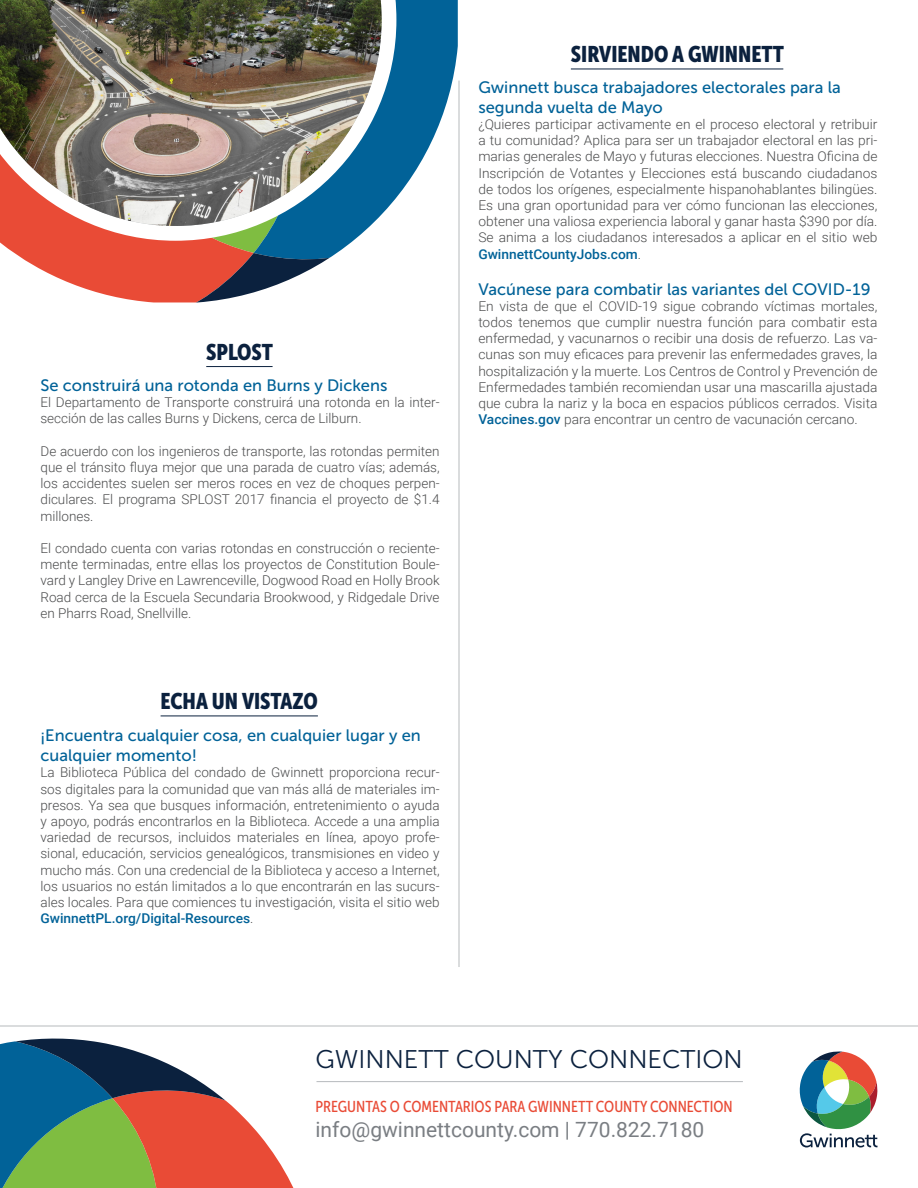
<style>
.page{position:relative;width:918px;height:1188px;background:#fff}
.page>*{position:absolute;margin:0;border:0;box-sizing:border-box;transform-origin:0 0}
.t1{font:25.5px "Museo Sans 300";color:#0b213e}
.t2{font:22.5px "Museo Sans Cond 900";color:#0b213e}
.t3{font:21px "Roboto";color:#7a7e83}
.t4{font:16.5px/19.8px "Museo Sans 500";color:#016298}
.t5{font:15.75px "Museo Sans Cond 500";color:#e94b36}
.t6{font:300 13.5px/16.2px "Roboto";color:#4b4c4d;text-align:justify}
.s1{font-weight:500;color:#016298}
</style>
<div class="page">
<svg style="left:254px;top:0;width:204px;height:244px;fill:#016298"></svg>
<svg style="left:0;top:241px;width:254px;height:61px;fill:#e94b36"></svg>
<svg style="left:145px;top:244px;width:204px;height:58px"></svg>
<svg style="left:0;top:0;width:396px;height:241px"></svg>
<img style="left:0;top:0;width:382px;height:226px">
<svg style="left:0;top:1038px;width:294px;height:150px"></svg>
<hr style="left:0;top:1026px;width:918px;height:1px;background:#b6babd">
<svg style="left:799px;top:1051px;width:79px;height:97px"></svg>
<hr style="left:206px;top:366px;width:67px;height:1px;background:#0b213e">
<hr style="left:161px;top:716px;width:157px;height:1px;background:#0b213e">
<hr style="left:459px;top:81px;width:1px;height:886px;background:#b6babd">
<hr style="left:316px;top:1081px;width:427px;height:1px;background:#b6babd">
<hr style="left:571px;top:69px;width:212px;height:1px;background:#0b213e">
<p class="t2" style="left:206px;top:339px;width:68px">SPLOST</p>
<p class="t4" style="left:40px;top:375px;width:348px">Se construirá una rotonda en Burns y Dickens</p>
<p class="t6" style="left:40px;top:394px;width:401px">El Departamento de Transporte construirá una rotonda en la inter&shy;sección de las calles Burns y Dickens, cerca de Lilburn.</p>
<p class="t6" style="left:40px;top:442px;width:401px">De acuerdo con los ingenieros de transporte, las rotondas permiten que el tránsito fluya mejor que una parada de cuatro vías; además, los accidentes suelen ser meros roces en vez de choques perpen&shy;diculares. El programa SPLOST 2017 financia el proyecto de $1.4 millones.</p>
<p class="t6" style="left:40px;top:540px;width:401px">El condado cuenta con varias rotondas en construcción o reciente&shy;mente terminadas, entre ellas los proyectos de Constitution Boule&shy;vard y Langley Drive en Lawrenceville, Dogwood Road en Holly Brook Road cerca de la Escuela Secundaria Brookwood, y Ridgedale Drive en Pharrs Road, Snellville.</p>
<p class="t2" style="left:161px;top:688px;width:159px">ECHA UN VISTAZO</p>
<p class="t4" style="left:40px;top:726px;width:382px">¡Encuentra cualquier cosa, en cualquier lugar y en cualquier momento!</p>
<p class="t6" style="left:40px;top:764px;width:401px">La Biblioteca Pública del condado de Gwinnett proporciona recur&shy;sos digitales para la comunidad que van más allá de materiales im&shy;presos. Ya sea que busques información, entretenimiento o ayuda y apoyo, podrás encontrarlos en la Biblioteca. Accede a una amplia variedad de recursos, incluidos materiales en línea, apoyo profe&shy;sional, educación, servicios genealógicos, transmisiones en video y mucho más. Con una credencial de la Biblioteca y acceso a Internet, los usuarios no están limitados a lo que encontrarán en las sucurs&shy;ales locales. Para que comiences tu investigación, visita el sitio web <span class="s1">GwinnettPL.org/Digital-Resources</span>.</p>
<p class="t2" style="left:571px;top:41px;width:215px">SIRVIENDO A GWINNETT</p>
<p class="t4" style="left:478px;top:77px;width:364px">Gwinnett busca trabajadores electorales para la segunda vuelta de Mayo</p>
<p class="t6" style="left:478px;top:116px;width:401px">¿Quieres participar activamente en el proceso electoral y retribuir a tu comunidad? Aplica para ser un trabajador electoral en las pri&shy;marias generales de Mayo y futuras elecciones. Nuestra Oficina de Inscripción de Votantes y Elecciones está buscando ciudadanos de todos los orígenes, especialmente hispanohablantes bilingües.<br>Es una gran oportunidad para ver cómo funcionan las elecciones, obtener una valiosa experiencia laboral y ganar hasta $390 por día.<br>Se anima a los ciudadanos interesados a aplicar en el sitio web <span class="s1">GwinnettCountyJobs.com</span>.</p>
<p class="t4" style="left:478px;top:279px;width:394px">Vacúnese para combatir las variantes del COVID-19</p>
<p class="t6" style="left:478px;top:297px;width:401px">En vista de que el COVID-19 sigue cobrando víctimas mortales, todos tenemos que cumplir nuestra función para combatir esta enfermedad, y vacunarnos o recibir una dosis de refuerzo. Las va&shy;cunas son muy eficaces para prevenir las enfermedades graves, la hospitalización y la muerte. Los Centros de Control y Prevención de Enfermedades también recomiendan usar una mascarilla ajustada que cubra la nariz y la boca en espacios públicos cerrados. Visita <span class="s1">Vaccines.gov</span> para encontrar un centro de vacunación cercano.</p>
<p class="t1" style="left:316px;top:1045px;width:429px">GWINNETT COUNTY CONNECTION</p>
<p class="t5" style="left:316px;top:1098px;width:419px">PREGUNTAS O COMENTARIOS PARA GWINNETT COUNTY CONNECTION</p>
<p class="t3" style="left:316px;top:1115px;width:390px">info@gwinnettcounty.com | 770.822.7180</p>
</div>
